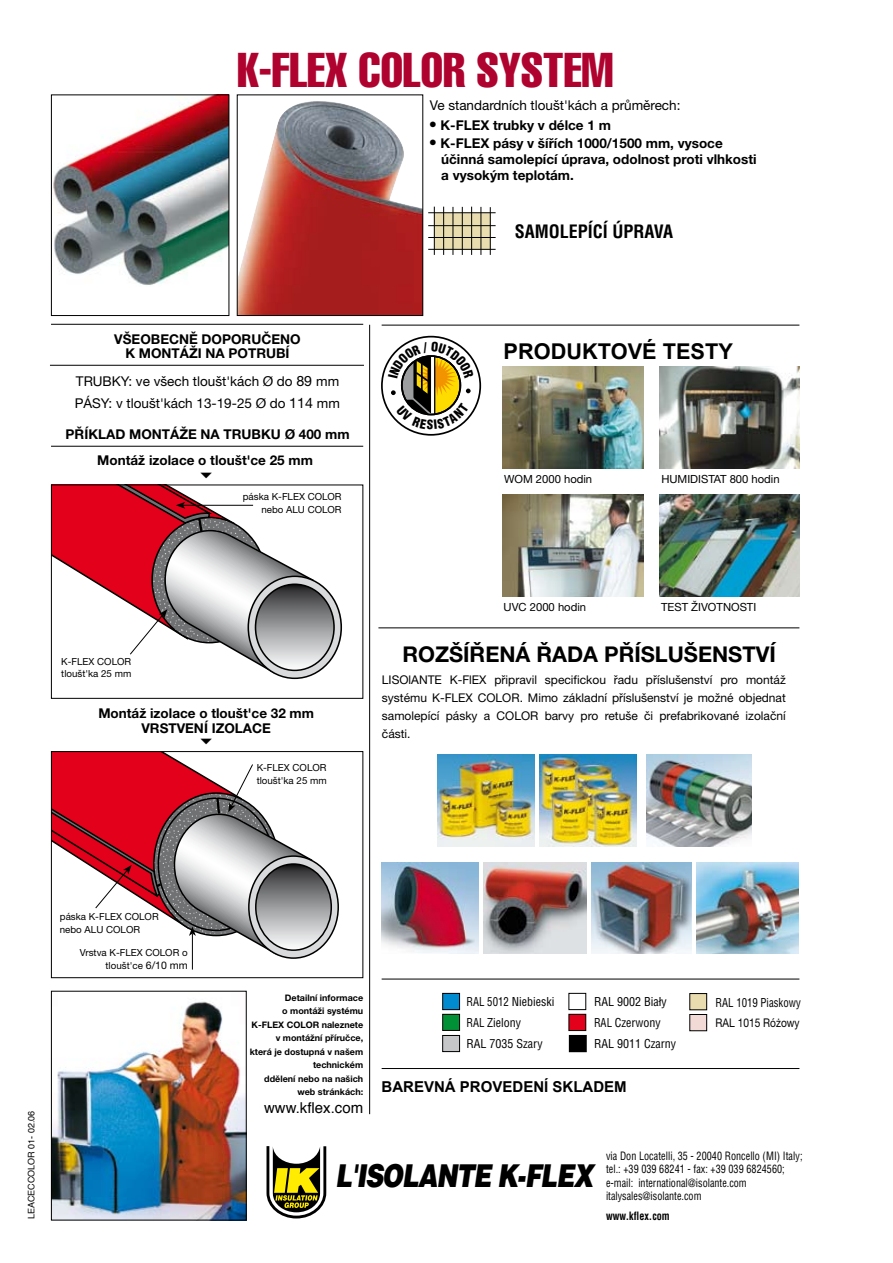
<style>
.page{position:relative;width:893px;height:1263px;background:#fff}
.page>*{position:absolute;margin:0;border:0;box-sizing:border-box;transform-origin:0 0}
.t1{font:extra-condensed 48px "Helvetica";color:#af022f}
.t2{font:italic 900 31.5px "Helvetica";letter-spacing:-.05em;color:#000;scale:.8 1}
.t3{font:700 21.75px "Helvetica Neue East A";color:#000}
.t4{font:700 21.75px "Arial";color:#000}
.t5{font:700 condensed 18px "Helvetica";color:#000}
.t6{font:700 15px "Arial";color:#000}
.t7{font:15px "Helvetica";color:#000}
.t8{font:700 13.5px/16.2px "Helvetica Neue East A";color:#000;text-align:center}
.t9{font:13.5px/21.9px "Helvetica Neue East A";color:#000}
.t10{font:12px/18px "Helvetica Neue East A";color:#000;text-align:justify}
.t11{font:condensed 12px/20.4px "Helvetica";color:#000}
.t12{font:condensed 12px/20.2px "Helvetica";color:#000;scale:.9 1}
.t13{font:12px "Helvetica Neue East A";color:#000;scale:.85 1}
.t14{font:condensed 11.25px/13.5px "Helvetica";letter-spacing:.005em;color:#000;scale:.9 1}
.t15{font:11.25px "Helvetica Neue East A";color:#000}
.t16{font:700 condensed 11.25px "Helvetica";color:#000;scale:.9 1}
.t17{font:9.75px/12.9px "Helvetica Neue East A";color:#000}
.t18{font:700 9px/13.5px "Helvetica Neue East A";color:#000;text-align:right}
.t19{font:9px "Helvetica";color:#000}
.s1{font-family:"Helvetica";font-stretch:condensed;font-size:15px}
.s2{font-family:"Helvetica"}
.s3{font-size:14.25px}
.s4{font-size:10.5px}
</style>
<div class="page">
<img style="left:53px;top:96px;width:174px;height:189px">
<div style="left:51px;top:94px;width:178px;height:222px;border:1px solid #000"></div>
<img style="left:239px;top:101px;width:182px;height:213px">
<div style="left:237px;top:94px;width:186px;height:222px;border:1px solid #000"></div>
<img style="left:53px;top:1001px;width:192px;height:217px">
<div style="left:51px;top:991px;width:196px;height:229px;border:1px solid #000"></div>
<hr style="left:51px;top:446px;width:312px;height:1px;background:#000">
<hr style="left:378px;top:627px;width:421px;height:1px;background:#000">
<hr style="left:382px;top:325px;width:417px;height:1px;background:#000">
<hr style="left:50px;top:365px;width:314px;height:1px;background:#000">
<svg style="left:266px;top:1146px;width:60px;height:72px"></svg>
<hr style="left:51px;top:324px;width:312px;height:1px;background:#000">
<hr style="left:382px;top:979px;width:417px;height:1px;background:#000">
<hr style="left:382px;top:1068px;width:417px;height:1px;background:#000">
<div style="left:443px;top:1014px;width:17px;height:16px;background:#009036"></div>
<div style="left:442px;top:1014px;width:18px;height:17px;border:1px solid #000"></div>
<div style="left:443px;top:993px;width:17px;height:17px;background:#008bd0"></div>
<div style="left:442px;top:993px;width:18px;height:17px;border:1px solid #000"></div>
<div style="left:568px;top:993px;width:18px;height:17px;border:1px solid #000"></div>
<div style="left:569px;top:1014px;width:17px;height:16px;background:#e2001a"></div>
<div style="left:568px;top:1014px;width:18px;height:17px;border:1px solid #000"></div>
<div style="left:690px;top:993px;width:17px;height:17px;background:#e9ddb0"></div>
<div style="left:689px;top:993px;width:18px;height:17px;border:1px solid #000"></div>
<div style="left:443px;top:1035px;width:17px;height:16px;background:#c5c6c8"></div>
<div style="left:442px;top:1035px;width:18px;height:17px;border:1px solid #000"></div>
<div style="left:569px;top:1035px;width:17px;height:17px;background:#000"></div>
<div style="left:569px;top:1035px;width:18px;height:17px;border:1px solid #000"></div>
<div style="left:690px;top:1014px;width:17px;height:17px;background:#f2dbd7"></div>
<div style="left:689px;top:1014px;width:18px;height:17px;border:1px solid #000"></div>
<svg style="left:248px;top:576px;width:93px;height:102px"></svg>
<svg style="left:255px;top:584px;width:79px;height:86px"></svg>
<svg style="left:249px;top:856px;width:89px;height:102px"></svg>
<svg style="left:256px;top:864px;width:75px;height:86px"></svg>
<hr style="left:192px;top:933px;width:1px;height:36px;background:#000">
<svg style="left:51px;top:751px;width:262px;height:205px"></svg>
<svg style="left:51px;top:485px;width:264px;height:190px"></svg>
<svg style="left:435px;top:213px;width:55px;height:36px;background:#dcd1a6"></svg>
<hr style="left:434px;top:207px;width:1px;height:48px;background:#000">
<hr style="left:443px;top:207px;width:1px;height:48px;background:#000">
<hr style="left:453px;top:207px;width:1px;height:48px;background:#000">
<hr style="left:462px;top:207px;width:1px;height:48px;background:#000">
<hr style="left:471px;top:207px;width:1px;height:48px;background:#000">
<hr style="left:481px;top:207px;width:1px;height:48px;background:#000">
<hr style="left:490px;top:207px;width:1px;height:48px;background:#000">
<hr style="left:428px;top:225px;width:68px;height:1px;background:#000">
<hr style="left:428px;top:212px;width:68px;height:1px;background:#000">
<hr style="left:428px;top:237px;width:68px;height:1px;background:#000">
<hr style="left:428px;top:249px;width:68px;height:1px;background:#000">
<img style="left:659px;top:366px;width:141px;height:102px">
<img style="left:659px;top:494px;width:141px;height:102px">
<img style="left:503px;top:366px;width:140px;height:102px">
<img style="left:503px;top:494px;width:140px;height:102px">
<hr style="left:369px;top:325px;width:1px;height:789px;background:#000">
<img style="left:540px;top:755px;width:97px;height:92px">
<img style="left:382px;top:862px;width:96px;height:91px">
<img style="left:484px;top:862px;width:102px;height:91px">
<img style="left:437px;top:755px;width:97px;height:92px">
<img style="left:646px;top:754px;width:106px;height:93px">
<img style="left:592px;top:863px;width:99px;height:90px">
<img style="left:697px;top:862px;width:102px;height:91px">
<svg style="left:381px;top:335px;width:101px;height:101px"></svg>
<h1 class="t1" style="left:237px;top:39px;width:378px">K-FLEX COLOR SYSTEM</h1>
<p class="t9" style="left:430px;top:95px;width:252px">Ve standardních tloušt'kách a průměrech:</p>
<p class="t8" style="left:430px;top:117px;width:182px"><span class="s1">•</span> K-FLEX trubky v délce 1 m</p>
<p class="t8" style="left:441px;top:135px;width:317px;text-align:left;text-indent:-11px"><span class="s1">•</span> K-FLEX pásy v šířích 1000/1500 mm, vysoce účinná samolepící úprava, odolnost proti vlhkosti a vysokým teplotám.</p>
<h3 class="t5" style="left:515px;top:220px;width:160px">SAMOLEPÍCÍ ÚPRAVA</h3>
<p class="t8" style="left:114px;top:332px;width:188px;line-height:14.7px">VŠEOBECNĚ DOPORUČENO<br>K MONTÁŽI NA POTRUBÍ</p>
<p class="t9" style="left:75px;top:371px;width:267px">TRUBKY: ve všech tloušt'kách <span class="s2">Ø</span> do <span class="s3">89</span> mm<br>PÁSY: v tloušt'kách 13-19-25 <span class="s2">Ø</span> do <span class="s3">114</span> mm</p>
<p class="t8" style="left:66px;top:426px;width:285px">PŘÍKLAD MONTÁŽE NA TRUBKU <span class="s2">Ø</span> 400 mm</p>
<p class="t8" style="left:97px;top:452px;width:217px">Montáž izolace o tloušt'ce 25 mm</p>
<p class="t17" style="left:243px;top:490px;width:100px;text-align:right">páska K-FLEX COLOR nebo ALU COLOR</p>
<h3 class="t4" style="left:504px;top:339px;width:231px">PRODUKTOVÉ TESTY</h3>
<p class="t15" style="left:504px;top:472px;width:90px">WOM 2000 hodin</p>
<p class="t15" style="left:661px;top:472px;width:120px">HUMIDISTAT 800 hodin</p>
<p class="t17" style="left:61px;top:655px;width:72px">K-FLEX COLOR tloušt'ka 25 mm</p>
<p class="t8" style="left:98px;top:707px;width:217px;line-height:14.2px">Montáž izolace o tloušt'ce 32 mm<br>VRSTVENÍ IZOLACE</p>
<p class="t17" style="left:257px;top:761px;width:72px">K-FLEX COLOR tloušt'ka 25 mm</p>
<p class="t15" style="left:504px;top:601px;width:84px">UVC 2000 hodin</p>
<p class="t15" style="left:661px;top:601px;width:97px">TEST ŽIVOTNOSTI</p>
<h3 class="t3" style="left:402px;top:641px;width:375px">ROZŠÍŘENÁ ŘADA PŘÍSLUŠENSTVÍ</h3>
<p class="t10" style="left:382px;top:671px;width:405px">LISOlANTE K-FlEX připravil specifickou řadu příslušenství pro montáž systému K-FLEX COLOR. Mimo základní příslušenství je možné objednat samolepící pásky a COLOR barvy pro retuše či prefabrikované izolační části.</p>
<p class="t17" style="left:60px;top:910px;width:100px">páska K-FLEX COLOR nebo ALU COLOR</p>
<p class="t17" style="left:80px;top:946px;width:109px;text-align:right">Vrstva K-FLEX COLOR o tloušt'ce <span class="s4">6/10 mm</span></p>
<p class="t19" style="left:24px;top:1219px;width:110px;rotate:-90deg">LEACECCOLOR 01- 02.06</p>
<p class="t18" style="left:250px;top:991px;width:115px">Detailní informace<br>o montáži systému<br>K-FLEX COLOR naleznete v montážní příručce,<br>která je dostupná v našem technickém<br>ddělení nebo na našich web stránkách:</p>
<p class="t7" style="left:264px;top:1095px;width:101px">www.kflex.com</p>
<p class="t12" style="left:467px;top:991px;width:99px">RAL 5012 Niebieski<br>RAL Zielony</p>
<p class="t11" style="left:594px;top:992px;width:74px">RAL 9002 Biały<br>RAL Czerwony</p>
<p class="t11" style="left:467px;top:1033px;width:78px">RAL 7035 Szary</p>
<p class="t11" style="left:594px;top:1033px;width:83px">RAL 9011 Czarny</p>
<p class="t6" style="left:382px;top:1078px;width:247px">BAREVNÁ PROVEDENÍ SKLADEM</p>
<p class="t12" style="left:716px;top:992px;width:96px">RAL 1019 Piaskowy</p>
<p class="t13" style="left:716px;top:1015px;width:100px">RAL 1015 Różowy</p>
<h2 class="t2" style="left:335px;top:1155px;width:324px">L'ISOLANTE K-FLEX</h2>
<p class="t14" style="left:606px;top:1148px;width:220px">via Don Locatelli, 35 - 20040 Roncello (MI) Italy; tel.: +39 039 68241 - fax: +39 039 6824560; e-mail: international@isolante.com italysales@isolante.com</p>
<p class="t16" style="left:606px;top:1209px;width:72px">www.kflex.com</p>
</div>
